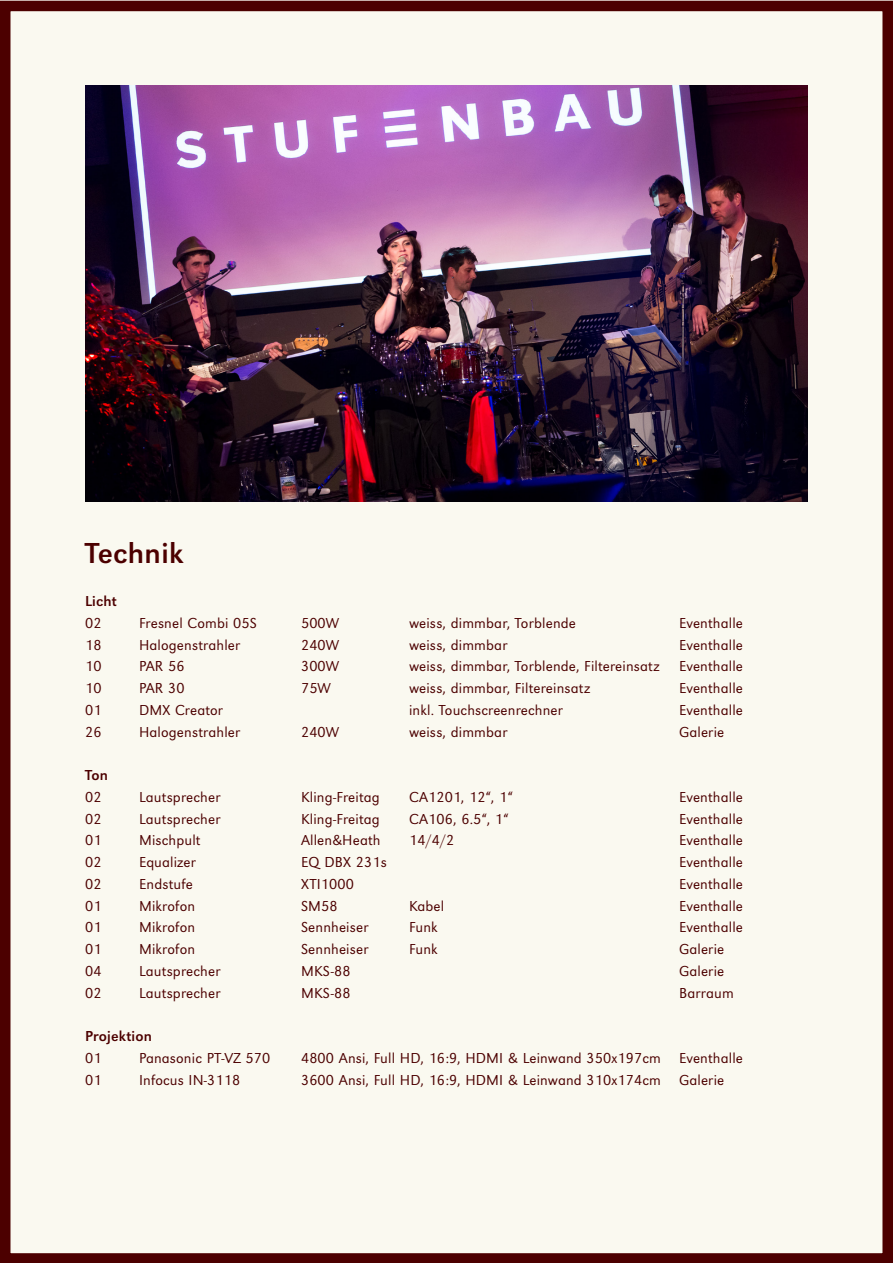
<style>
.page{position:relative;width:893px;height:1263px;background:#fff}
.page>*{position:absolute;margin:0;border:0;box-sizing:border-box;transform-origin:0 0}
.Untertitel{font:30px "URW Grotesk";letter-spacing:.01em;color:#4c0000}
.Untertitel-2{font:300 15px "URW Grotesk";letter-spacing:.01em;color:#4c0000}
.Untertitel-3{font:15px "URW Grotesk";letter-spacing:.01em;color:#4c0000}
</style>
<div class="page">
<div style="left:0;top:1px;width:893px;height:1262px;background:#faf9f0"></div>
<div style="left:0;top:1px;width:893px;height:1262px;border:10px solid #4c0000"></div>
<img style="left:85px;top:85px;width:723px;height:417px">
<p class="Untertitel" style="left:85px;top:535px;width:100px">Technik</p>
<p class="Untertitel-3" style="left:85px;top:592px;width:33px">Licht</p>
<p class="Untertitel-2" style="left:85px;top:614px;width:18px">02</p>
<p class="Untertitel-2" style="left:139px;top:614px;width:119px">Fresnel Combi 05S</p>
<p class="Untertitel-2" style="left:301px;top:614px;width:40px">500W</p>
<p class="Untertitel-2" style="left:409px;top:614px;width:168px">weiss, dimmbar, Torblende</p>
<p class="Untertitel-2" style="left:679px;top:614px;width:65px">Eventhalle</p>
<p class="Untertitel-2" style="left:85px;top:636px;width:18px">18</p>
<p class="Untertitel-2" style="left:139px;top:636px;width:103px">Halogenstrahler</p>
<p class="Untertitel-2" style="left:301px;top:636px;width:40px">240W</p>
<p class="Untertitel-2" style="left:409px;top:636px;width:100px">weiss, dimmbar</p>
<p class="Untertitel-2" style="left:679px;top:636px;width:65px">Eventhalle</p>
<p class="Untertitel-2" style="left:85px;top:658px;width:18px">10</p>
<p class="Untertitel-2" style="left:139px;top:658px;width:47px">PAR 56</p>
<p class="Untertitel-2" style="left:301px;top:658px;width:40px">300W</p>
<p class="Untertitel-2" style="left:409px;top:658px;width:252px">weiss, dimmbar, Torblende, Filtereinsatz</p>
<p class="Untertitel-2" style="left:679px;top:658px;width:65px">Eventhalle</p>
<p class="Untertitel-2" style="left:85px;top:679px;width:18px">10</p>
<p class="Untertitel-2" style="left:139px;top:679px;width:47px">PAR 30</p>
<p class="Untertitel-2" style="left:301px;top:679px;width:32px">75W</p>
<p class="Untertitel-2" style="left:409px;top:679px;width:183px">weiss, dimmbar, Filtereinsatz</p>
<p class="Untertitel-2" style="left:679px;top:679px;width:65px">Eventhalle</p>
<p class="Untertitel-2" style="left:85px;top:701px;width:18px">01</p>
<p class="Untertitel-2" style="left:139px;top:701px;width:85px">DMX Creator</p>
<p class="Untertitel-2" style="left:409px;top:701px;width:155px">inkl. Touchscreenrechner</p>
<p class="Untertitel-2" style="left:679px;top:701px;width:65px">Eventhalle</p>
<p class="Untertitel-2" style="left:85px;top:723px;width:18px">26</p>
<p class="Untertitel-2" style="left:139px;top:723px;width:103px">Halogenstrahler</p>
<p class="Untertitel-2" style="left:301px;top:723px;width:40px">240W</p>
<p class="Untertitel-2" style="left:409px;top:723px;width:100px">weiss, dimmbar</p>
<p class="Untertitel-2" style="left:679px;top:723px;width:47px">Galerie</p>
<p class="Untertitel-3" style="left:85px;top:766px;width:24px">Ton</p>
<p class="Untertitel-2" style="left:85px;top:788px;width:18px">02</p>
<p class="Untertitel-2" style="left:139px;top:788px;width:83px">Lautsprecher</p>
<p class="Untertitel-2" style="left:301px;top:788px;width:80px">Kling-Freitag</p>
<p class="Untertitel-2" style="left:409px;top:788px;width:106px">CA1201, 12“, 1“</p>
<p class="Untertitel-2" style="left:679px;top:788px;width:65px">Eventhalle</p>
<p class="Untertitel-2" style="left:85px;top:810px;width:18px">02</p>
<p class="Untertitel-2" style="left:139px;top:810px;width:83px">Lautsprecher</p>
<p class="Untertitel-2" style="left:301px;top:810px;width:80px">Kling-Freitag</p>
<p class="Untertitel-2" style="left:409px;top:810px;width:101px">CA106, 6.5“, 1“</p>
<p class="Untertitel-2" style="left:679px;top:810px;width:65px">Eventhalle</p>
<p class="Untertitel-2" style="left:85px;top:832px;width:18px">01</p>
<p class="Untertitel-2" style="left:139px;top:832px;width:63px">Mischpult</p>
<p class="Untertitel-2" style="left:301px;top:832px;width:81px">Allen&amp;Heath</p>
<p class="Untertitel-2" style="left:409px;top:832px;width:47px">14/4/2</p>
<p class="Untertitel-2" style="left:679px;top:832px;width:65px">Eventhalle</p>
<p class="Untertitel-2" style="left:85px;top:853px;width:18px">02</p>
<p class="Untertitel-2" style="left:139px;top:853px;width:58px">Equalizer</p>
<p class="Untertitel-2" style="left:301px;top:853px;width:87px">EQ DBX 231s</p>
<p class="Untertitel-2" style="left:679px;top:853px;width:65px">Eventhalle</p>
<p class="Untertitel-2" style="left:85px;top:875px;width:18px">02</p>
<p class="Untertitel-2" style="left:139px;top:875px;width:55px">Endstufe</p>
<p class="Untertitel-2" style="left:301px;top:875px;width:54px">XTI1000</p>
<p class="Untertitel-2" style="left:679px;top:875px;width:65px">Eventhalle</p>
<p class="Untertitel-2" style="left:85px;top:897px;width:18px">01</p>
<p class="Untertitel-2" style="left:139px;top:897px;width:58px">Mikrofon</p>
<p class="Untertitel-2" style="left:301px;top:897px;width:38px">SM58</p>
<p class="Untertitel-2" style="left:409px;top:897px;width:37px">Kabel</p>
<p class="Untertitel-2" style="left:679px;top:897px;width:65px">Eventhalle</p>
<p class="Untertitel-2" style="left:85px;top:919px;width:18px">01</p>
<p class="Untertitel-2" style="left:139px;top:919px;width:58px">Mikrofon</p>
<p class="Untertitel-2" style="left:301px;top:919px;width:69px">Sennheiser</p>
<p class="Untertitel-2" style="left:409px;top:919px;width:30px">Funk</p>
<p class="Untertitel-2" style="left:679px;top:919px;width:65px">Eventhalle</p>
<p class="Untertitel-2" style="left:85px;top:940px;width:18px">01</p>
<p class="Untertitel-2" style="left:139px;top:940px;width:58px">Mikrofon</p>
<p class="Untertitel-2" style="left:301px;top:940px;width:69px">Sennheiser</p>
<p class="Untertitel-2" style="left:409px;top:940px;width:30px">Funk</p>
<p class="Untertitel-2" style="left:679px;top:940px;width:47px">Galerie</p>
<p class="Untertitel-2" style="left:85px;top:962px;width:18px">04</p>
<p class="Untertitel-2" style="left:139px;top:962px;width:83px">Lautsprecher</p>
<p class="Untertitel-2" style="left:301px;top:962px;width:51px">MKS-88</p>
<p class="Untertitel-2" style="left:679px;top:962px;width:47px">Galerie</p>
<p class="Untertitel-2" style="left:85px;top:984px;width:18px">02</p>
<p class="Untertitel-2" style="left:139px;top:984px;width:83px">Lautsprecher</p>
<p class="Untertitel-2" style="left:301px;top:984px;width:51px">MKS-88</p>
<p class="Untertitel-2" style="left:679px;top:984px;width:56px">Barraum</p>
<p class="Untertitel-3" style="left:85px;top:1027px;width:68px">Projektion</p>
<p class="Untertitel-2" style="left:85px;top:1049px;width:18px">01</p>
<p class="Untertitel-2" style="left:139px;top:1049px;width:133px">Panasonic PT-VZ 570</p>
<p class="Untertitel-2" style="left:301px;top:1049px;width:443px">4800 Ansi, Full HD, 16:9, HDMI &amp; Leinwand 350x197cm Eventhalle</p>
<p class="Untertitel-2" style="left:85px;top:1071px;width:18px">01</p>
<p class="Untertitel-2" style="left:139px;top:1071px;width:103px">Infocus IN-3118</p>
<p class="Untertitel-2" style="left:301px;top:1071px;width:425px">3600 Ansi, Full HD, 16:9, HDMI &amp; Leinwand 310x174cm Galerie</p>
</div>
